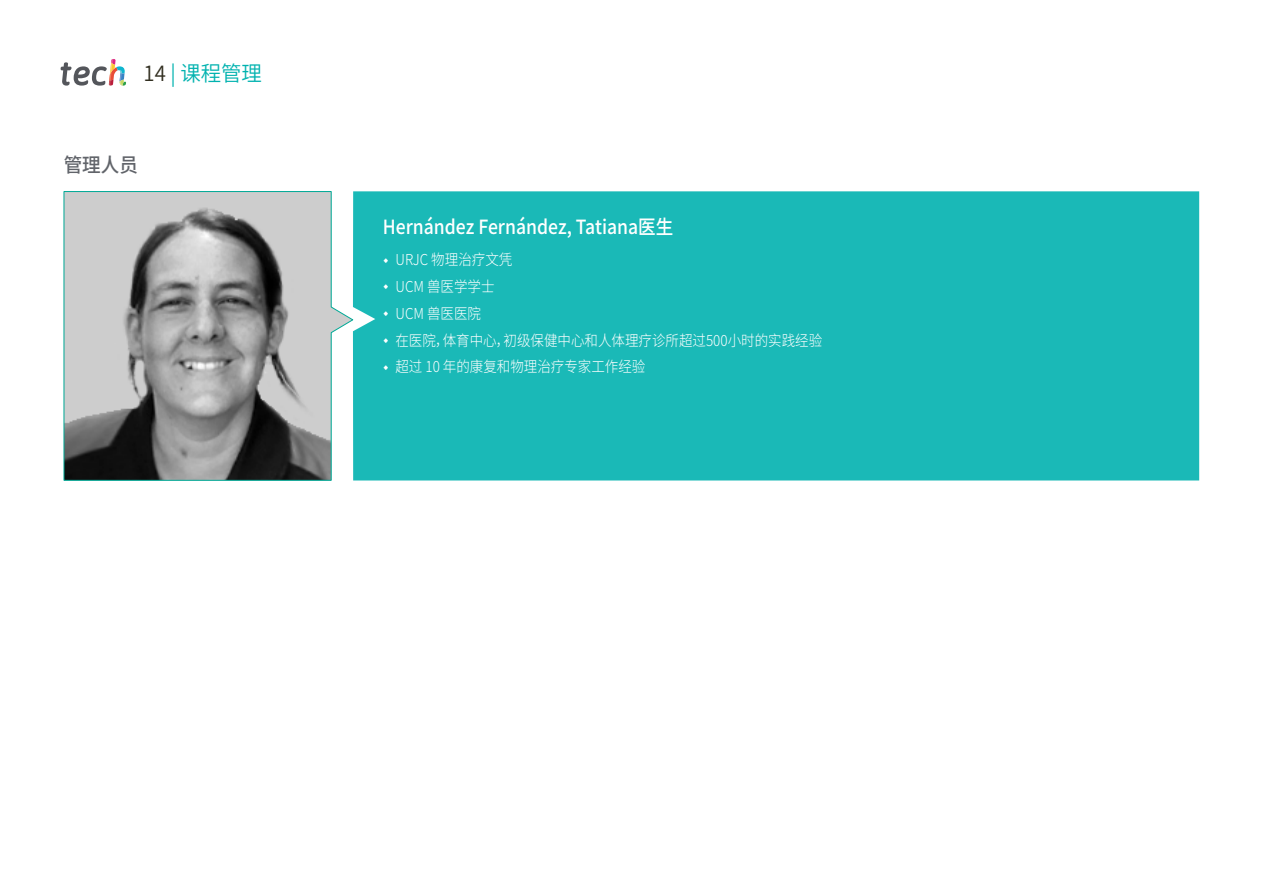
<style>
.page{position:relative;width:1263px;height:893px;background:#fff}
.page>*{position:absolute;margin:0;border:0;box-sizing:border-box;transform-origin:0 0}
.t1{font:21px "Source Han Sans CN";color:#00b2af}
.t2{font:500 19.5px "Source Han Sans CN";color:#fff;scale:.9 1}
.t3{font:500 19.5px "Source Han Sans CN";color:#61646a;scale:.95 1}
.t4{font:300 15px/26.7px "Source Han Sans CN";color:#fff;scale:.9 1}
.s1{color:#312e20}
</style>
<div class="page">
<svg style="left:61px;top:59px;width:65px;height:27px"></svg>
<div style="left:353px;top:191px;width:846px;height:289px;background:#1ab9b7"></div>
<svg style="left:64px;top:191px;width:289px;height:290px;background:#9fa1a1"></svg>
<svg style="left:384px;top:258px;width:4px;height:5px"></svg>
<svg style="left:384px;top:285px;width:4px;height:5px"></svg>
<svg style="left:384px;top:311px;width:4px;height:5px"></svg>
<svg style="left:384px;top:338px;width:4px;height:5px"></svg>
<svg style="left:384px;top:365px;width:4px;height:5px"></svg>
<h1 class="t1" style="left:144px;top:61px;width:120px"><span class="s1">14</span> | 课程管理</h1>
<h2 class="t3" style="left:64px;top:154px;width:80px">管理人员</h2>
<h2 class="t2" style="left:383px;top:216px;width:324px">Hernández Fernández, Tatiana医生</h2>
<p class="t4" style="left:395px;top:247px;width:476px">URJC 物理治疗文凭<br>UCM 兽医学学士<br>UCM 兽医医院<br>在医院，体育中心，初级保健中心和人体理疗诊所超过500小时的实践经验超过 10 年的康复和物理治疗专家工作经验</p>
</div>
